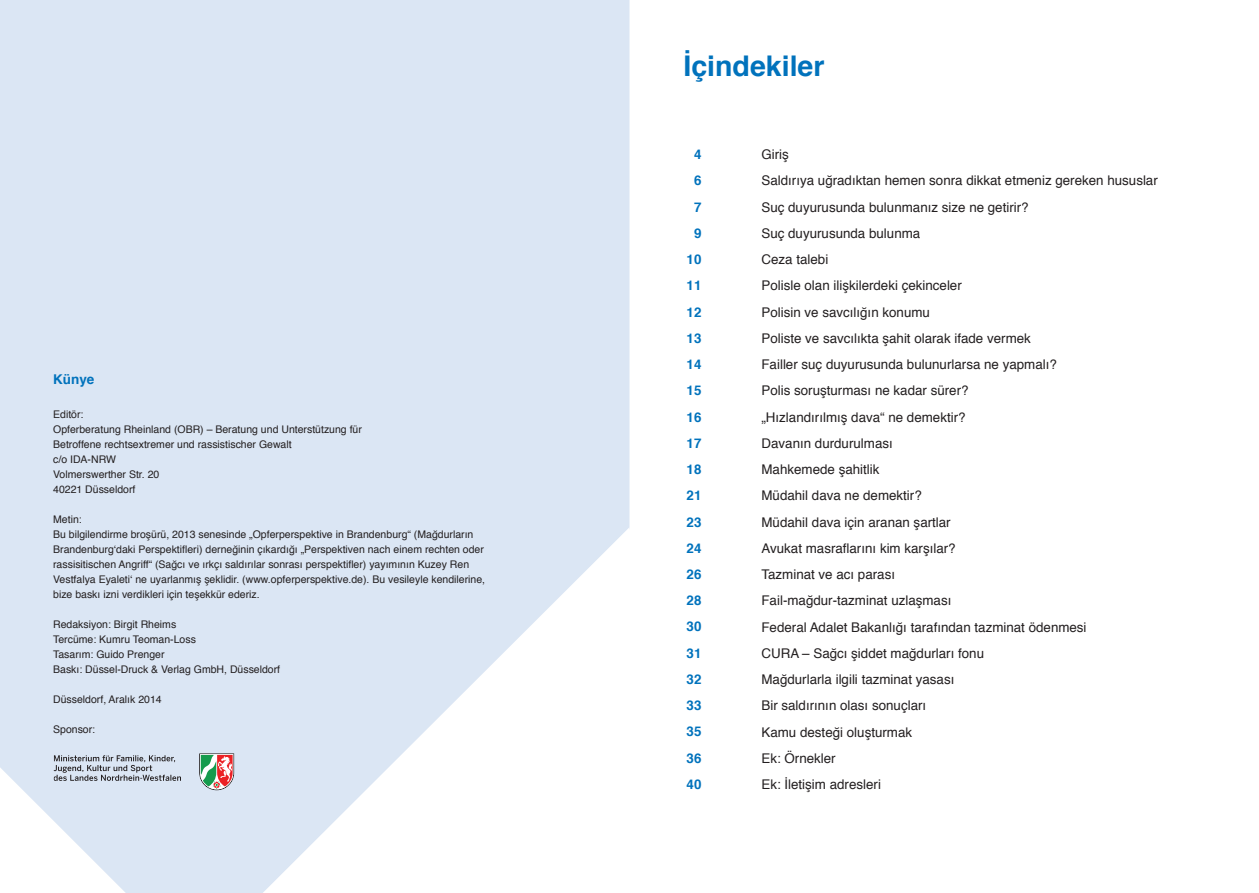
<style>
.page{position:relative;width:1259px;height:893px;background:#fff}
.page>*{position:absolute;margin:0;border:0;box-sizing:border-box;transform-origin:0 0}
.t1{font:700 28.5px "Helvetica";color:#0072bc}
.t2{font:700 13.5px "Helvetica";color:#0072bc}
.t3{font:13.35px/26.2px "Helvetica";color:#231f20}
.t4{font:700 13.35px/26.2px "Helvetica";color:#0072bc;text-align:center}
.t5{font:10.5px/15px "Helvetica";color:#231f20}
</style>
<div class="page">
<svg style="left:0;top:0;width:629px;height:893px;background:#dfe9f5"></svg>
<svg style="left:53px;top:755px;width:128px;height:26px;background:#b2b9c5"></svg>
<svg style="left:199px;top:753px;width:35px;height:37px"></svg>
<p class="t2" style="left:53px;top:367px;width:43px">Künye</p>
<p class="t5" style="left:53px;top:406px;width:310px">Editör:<br>Opferberatung Rheinland (OBR) – Beratung und Unterstützung für<br>Betroffene rechtsextremer und rassistischer Gewalt<br>c/o IDA-NRW<br>Volmerswerther Str. 20<br>40221 Düsseldorf</p>
<p class="t5" style="left:53px;top:511px;width:433px">Metin:<br>Bu bilgilendirme broşürü, 2013 senesinde „Opferperspektive in Brandenburg“ (Mağdurların Brandenburg‘daki Perspektifleri) derneğinin çıkardığı „Perspektiven nach einem rechten oder rassisitischen Angriff“ (Sağcı ve ırkçı saldırılar sonrası perspektifler) yayımının Kuzey Ren Vestfalya Eyaleti‘ ne uyarlanmış şeklidir. (www.opferperspektive.de). Bu vesileyle kendilerine, bize baskı izni verdikleri için teşekkür ederiz.</p>
<p class="t5" style="left:53px;top:617px;width:228px">Redaksiyon: Birgit Rheims<br>Tercüme: Kumru Teoman-Loss<br>Tasarım: Guido Prenger<br>Baskı: Düssel-Druck &amp; Verlag GmbH, Düsseldorf</p>
<p class="t5" style="left:53px;top:692px;width:110px">Düsseldorf, Aralık 2014</p>
<p class="t5" style="left:53px;top:722px;width:44px">Sponsor:</p>
<h1 class="t1" style="left:683px;top:40px;width:142px">İçindekiler</h1>
<p class="t4" style="left:686px;top:140px;width:16px">4<br>6<br>7<br>9<br>10<br>11<br>12<br>13<br>14<br>15<br>16<br>17<br>18<br>21<br>23<br>24<br>26<br>28<br>30<br>31<br>32<br>33<br>35<br>36<br>40</p>
<p class="t3" style="left:761px;top:141px;width:398px">Giriş<br>Saldırıya uğradıktan hemen sonra dikkat etmeniz gereken hususlar<br>Suç duyurusunda bulunmanız size ne getirir?<br>Suç duyurusunda bulunma<br>Ceza talebi<br>Polisle olan ilişkilerdeki çekinceler<br>Polisin ve savcılığın konumu<br>Poliste ve savcılıkta şahit olarak ifade vermek<br>Failler suç duyurusunda bulunurlarsa ne yapmalı?<br>Polis soruşturması ne kadar sürer?<br>„Hızlandırılmış dava“ ne demektir?<br>Davanın durdurulması<br>Mahkemede şahitlik<br>Müdahil dava ne demektir?<br>Müdahil dava için aranan şartlar<br>Avukat masraflarını kim karşılar?<br>Tazminat ve acı parası<br>Fail-mağdur-tazminat uzlaşması<br>Federal Adalet Bakanlığı tarafından tazminat ödenmesi<br>CURA – Sağcı şiddet mağdurları fonu<br>Mağdurlarla ilgili tazminat yasası<br>Bir saldırının olası sonuçları<br>Kamu desteği oluşturmak<br>Ek: Örnekler<br>Ek: İletişim adresleri</p>
</div>
